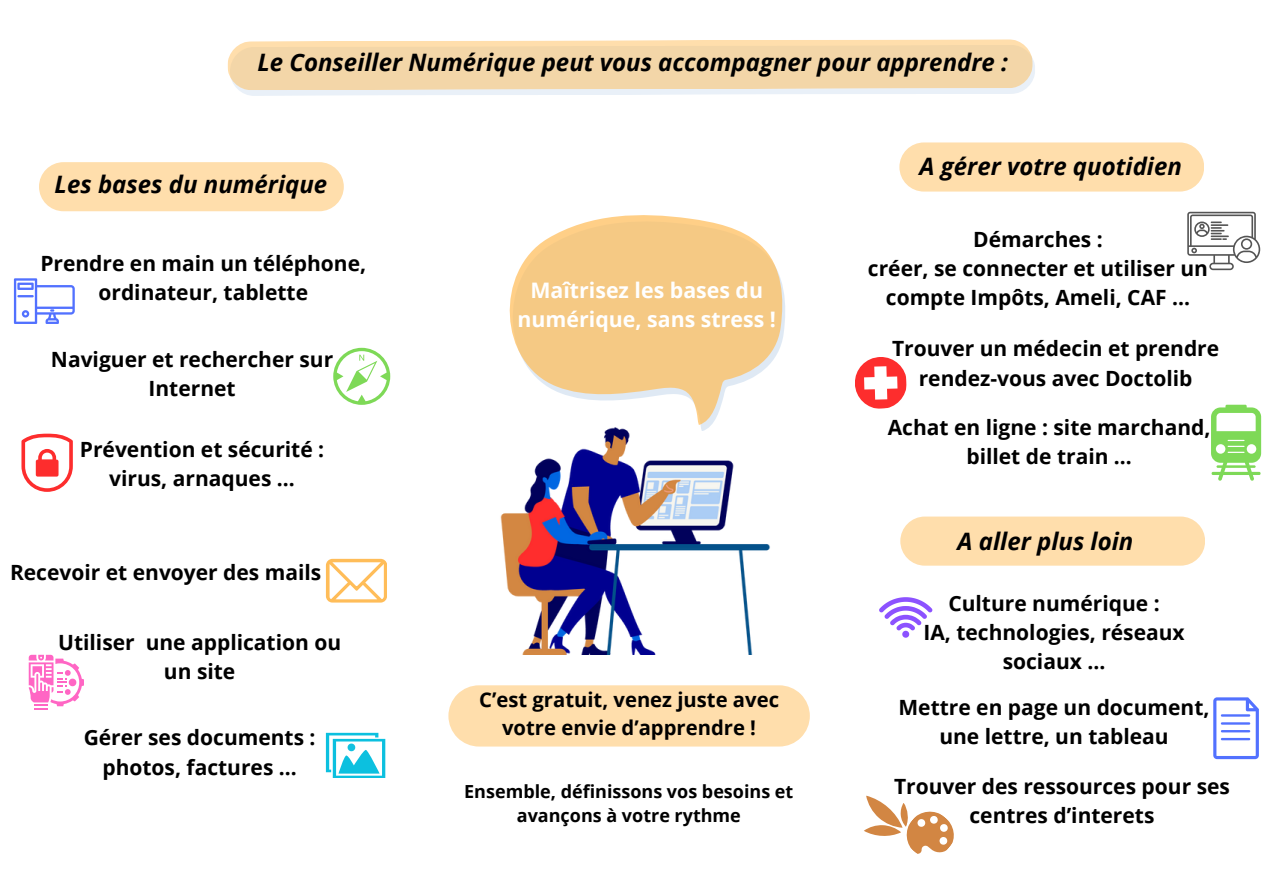
<style>
.page{position:relative;width:1263px;height:894px;background:#fff}
.page>*{position:absolute;margin:0;border:0;box-sizing:border-box;transform-origin:0 0}
.t1{font:italic 700 24px "Open Sans";color:#000}
.t2{font:700 21.3px/29px "Open Sans";color:#fff;text-align:center}
.t3{font:700 21px/29.2px "Open Sans";color:#000;text-align:center}
.t4{font:700 20.25px/28.2px "Open Sans";color:#000;text-align:center}
.t5{font:700 18px/24.8px "Open Sans";color:#000;text-align:center}
</style>
<div class="page">
<svg style="left:509px;top:215px;width:274px;height:209px;fill:#f5c984"></svg>
<img style="left:500px;top:428px;width:270px;height:226px">
<div style="left:448px;top:685px;width:362px;height:61px;background:#ffdeac"></div>
<svg style="left:227px;top:39px;width:808px;height:57px;background:#f3dbb5"></svg>
<svg style="left:326px;top:558px;width:61px;height:44px"></svg>
<svg style="left:879px;top:597px;width:53px;height:40px"></svg>
<svg style="left:326px;top:732px;width:59px;height:45px"></svg>
<svg style="left:855px;top:357px;width:52px;height:52px"></svg>
<svg style="left:14px;top:278px;width:61px;height:46px"></svg>
<svg style="left:333px;top:348px;width:57px;height:57px"></svg>
<svg style="left:21px;top:433px;width:52px;height:58px"></svg>
<svg style="left:864px;top:795px;width:90px;height:59px"></svg>
<div style="left:899px;top:142px;width:305px;height:49px;background:#ffdeac;border-radius:25px"></div>
<div style="left:39px;top:162px;width:305px;height:49px;background:#ffdeac;border-radius:25px"></div>
<div style="left:900px;top:516px;width:305px;height:49px;background:#ffdeac;border-radius:25px"></div>
<svg style="left:1187px;top:212px;width:73px;height:58px"></svg>
<svg style="left:1213px;top:697px;width:46px;height:62px"></svg>
<svg style="left:29px;top:654px;width:55px;height:55px"></svg>
<svg style="left:1211px;top:404px;width:50px;height:76px"></svg>
<p class="t1" style="left:257px;top:46px;width:752px">Le Conseiller Numérique peut vous accompagner pour apprendre :</p>
<p class="t1" style="left:55px;top:167px;width:274px">Les bases du numérique</p>
<p class="t3" style="left:40px;top:248px;width:327px">Prendre en main un téléphone, ordinateur, tablette</p>
<h2 class="t3" style="left:51px;top:344px;width:284px">Naviguer et rechercher sur<br>Internet</h2>
<h1 class="t3" style="left:80px;top:434px;width:246px">Prévention et sécurité : virus, arnaques ...</h1>
<h2 class="t3" style="left:10px;top:557px;width:313px">Recevoir et envoyer des mails</h2>
<p class="t3" style="left:58px;top:626px;width:284px">Utiliser une application ou un site</p>
<p class="t3" style="left:84px;top:722px;width:233px">Gérer ses documents : photos, factures ...</p>
<h2 class="t2" style="left:518px;top:275px;width:260px">Maîtrisez les bases du numérique, sans stress !</h2>
<h2 class="t4" style="left:479px;top:685px;width:301px">C’est gratuit, venez juste avec votre envie d’apprendre !</h2>
<p class="t5" style="left:464px;top:778px;width:331px">Ensemble, définissons vos besoins et avançons à votre rythme</p>
<h2 class="t1" style="left:920px;top:150px;width:264px">A gérer votre quotidien</h2>
<h2 class="t3" style="left:868px;top:224px;width:342px">Démarches :<br>créer, se connecter et utiliser un compte Impôts, Ameli, CAF ...</h2>
<p class="t3" style="left:892px;top:333px;width:329px">Trouver un médecin et prendre rendez-vous avec Doctolib</p>
<h2 class="t3" style="left:888px;top:412px;width:324px">Achat en ligne : site marchand, billet de train ...</h2>
<p class="t1" style="left:958px;top:523px;width:177px">A aller plus loin</p>
<h2 class="t3" style="left:923px;top:588px;width:263px">Culture numérique :<br>IA, technologies, réseaux sociaux ...</h2>
<p class="t3" style="left:898px;top:691px;width:313px">Mettre en page un document, une lettre, un tableau</p>
<p class="t3" style="left:894px;top:770px;width:337px">Trouver des ressources pour ses centres d’interets</p>
</div>
